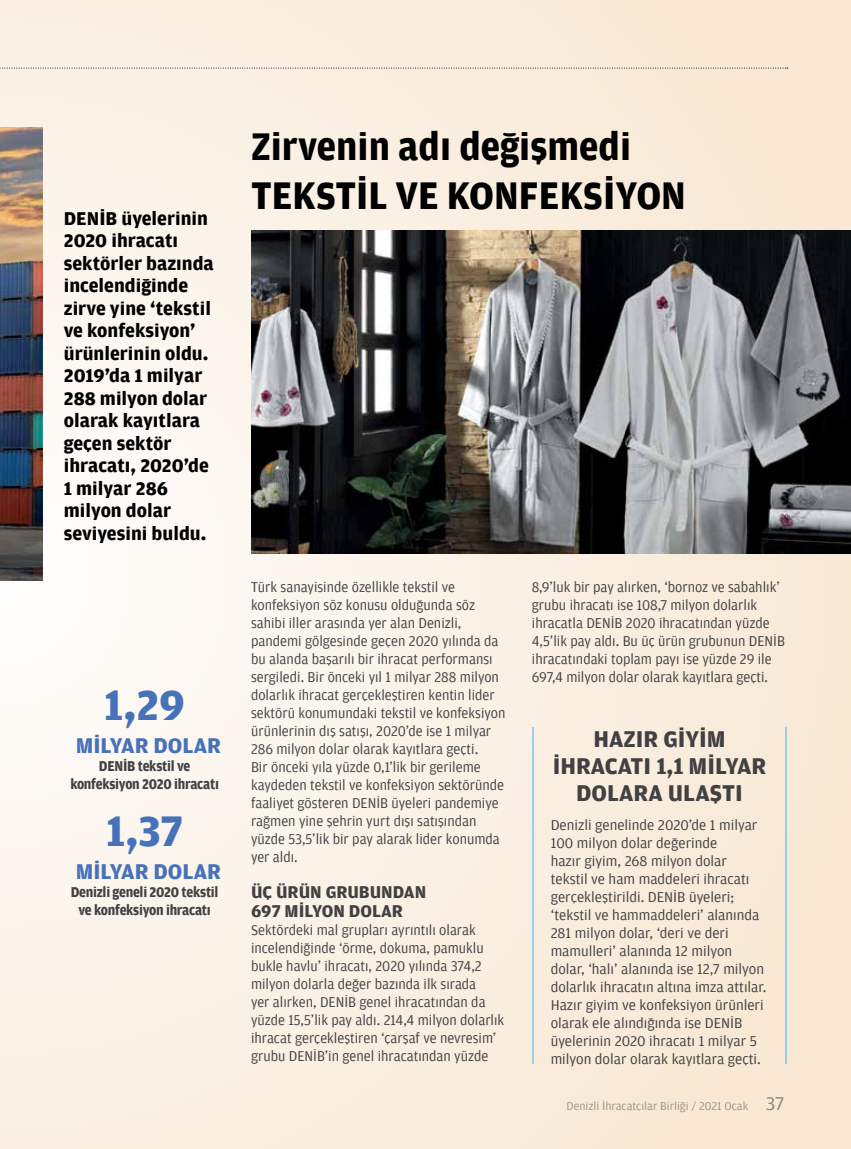
<style>
.page{position:relative;width:851px;height:1149px;background:#fff}
.page>*{position:absolute;margin:0;border:0;box-sizing:border-box;transform-origin:0 0}
.t1{font:700 45px "Amplitude Bold Z";color:#4771b8}
.t2{font:700 40.5px/48.9px "Amplitude Bold Z";color:#000;scale:.95 1}
.t3{font:700 24px/27px "Amplitude Bold Z";color:#414042;text-align:center}
.t4{font:700 22.5px "Amplitude Bold Z";color:#4771b8}
.t5{font:700 19.5px/22.5px "Amplitude Bold Z";color:#000}
.t6{font:700 18px/18px "Amplitude Bold Z";color:#414042}
.t7{font:15px/18px "Amplitude Book Z";color:#414042;scale:.96 1}
.t8{font:15px/18px "Amplitude Book Z";color:#414042}
.t9{font:700 15px/18px "Amplitude Bold Z";letter-spacing:-.02em;color:#414042;text-align:center;scale:.91 1}
.t10{font:12px "Amplitude Book Z";color:#939598}
.s1{font-size:19.5px;color:#808285}
</style>
<div class="page">
<div style="left:0;top:0;width:850px;height:1148px;background:linear-gradient(to right,#fcf7f1,#f8e8d4)"></div>
<svg style="left:0;top:68px;width:787px;height:1px"></svg>
<hr style="left:531px;top:727px;width:2px;height:336px;background:#97cff0">
<hr style="left:785px;top:727px;width:2px;height:336px;background:#97cff0">
<img style="left:0;top:128px;width:43px;height:452px">
<img style="left:251px;top:230px;width:599px;height:323px">
<p class="t5" style="left:64px;top:207px;width:151px">DENİB üyelerinin<br>2020 ihracatı sektörler bazında incelendiğinde zirve yine ‘tekstil ve konfeksiyon’ ürünlerinin oldu.<br>2019’da 1 milyar<br>288 milyon dolar olarak kayıtlara geçen sektör ihracatı, 2020’de<br>1 milyar 286 milyon dolar seviyesini buldu.</p>
<h1 class="t1" style="left:104px;top:680px;width:83px">1,29</h1>
<h3 class="t4" style="left:76px;top:732px;width:147px">MILYAR DOLAR</h3>
<p class="t9" style="left:70px;top:756px;width:165px">DENİB tekstil ve konfeksiyon 2020 ihracatı</p>
<h1 class="t1" style="left:106px;top:805px;width:79px">1,37</h1>
<h3 class="t4" style="left:76px;top:858px;width:147px">MILYAR DOLAR</h3>
<p class="t9" style="left:71px;top:882px;width:164px">Denizli geneli 2020 tekstil ve konfeksiyon ihracatı</p>
<h2 class="t2" style="left:251px;top:123px;width:459px">Zirvenin adı değişmedi<br>TEKSTİL VE KONFEKSİYON</h2>
<p class="t7" style="left:251px;top:578px;width:266px">Türk sanayisinde özellikle tekstil ve konfeksiyon söz konusu olduğunda söz sahibi iller arasında yer alan Denizli, pandemi gölgesinde geçen 2020 yılında da bu alanda başarılı bir ihracat performansı sergiledi. Bir önceki yıl 1 milyar 288 milyon dolarlık ihracat gerçekleştiren kentin lider sektörü konumundaki tekstil ve konfeksiyon ürünlerinin dış satışı, 2020’de ise 1 milyar 286 milyon dolar olarak kayıtlara geçti.<br>Bir önceki yıla yüzde 0,1’lik bir gerileme kaydeden tekstil ve konfeksiyon sektöründe faaliyet gösteren DENİB üyeleri pandemiye rağmen yine şehrin yurt dışı satışından yüzde 53,5’lik bir pay alarak lider konumda yer aldı.</p>
<p class="t6" style="left:251px;top:883px;width:177px">ÜÇ ÜRÜN GRUBUNDAN<br>697 MİLYON DOLAR</p>
<p class="t7" style="left:251px;top:920px;width:265px">Sektördeki mal grupları ayrıntılı olarak incelendiğinde ‘örme, dokuma, pamuklu bukle havlu’ ihracatı, 2020 yılında 374,2 milyon dolarla değer bazında ilk sırada<br>yer alırken, DENİB genel ihracatından da yüzde 15,5’lik pay aldı. 214,4 milyon dolarlık ihracat gerçekleştiren ‘çarşaf ve nevresim’ grubu DENİB’in genel ihracatından yüzde</p>
<p class="t7" style="left:531px;top:578px;width:265px">8,9’luk bir pay alırken, ‘bornoz ve sabahlık’ grubu ihracatı ise 108,7 milyon dolarlık ihracatla DENİB 2020 ihracatından yüzde 4,5’lik pay aldı. Bu üç ürün grubunun DENİB ihracatındaki toplam payı ise yüzde 29 ile 697,4 milyon dolar olarak kayıtlara geçti.</p>
<h3 class="t3" style="left:552px;top:725px;width:215px">HAZIR GIYIM<br>IHRACATI 1,1 MILYAR<br>DOLARA ULAŞTI</h3>
<p class="t8" style="left:550px;top:815px;width:217px">Denizli genelinde 2020’de 1 milyar 100 milyon dolar değerinde<br>hazır giyim, 268 milyon dolar tekstil ve ham maddeleri ihracatı gerçekleştirildi. DENİB üyeleri; ‘tekstil ve hammaddeleri’ alanında 281 milyon dolar, ‘deri ve deri mamulleri’ alanında 12 milyon dolar, ‘halı’ alanında ise 12,7 milyon dolarlık ihracatın altına imza attılar.<br>Hazır giyim ve konfeksiyon ürünleri olarak ele alındığında ise DENİB üyelerinin 2020 ihracatı 1 milyar 5 milyon dolar olarak kayıtlara geçti.</p>
<p class="t10" style="left:566px;top:1099px;width:219px">Denizli İhracatçılar Birliği / 2021 Ocak <span class="s1">37</span></p>
</div>
